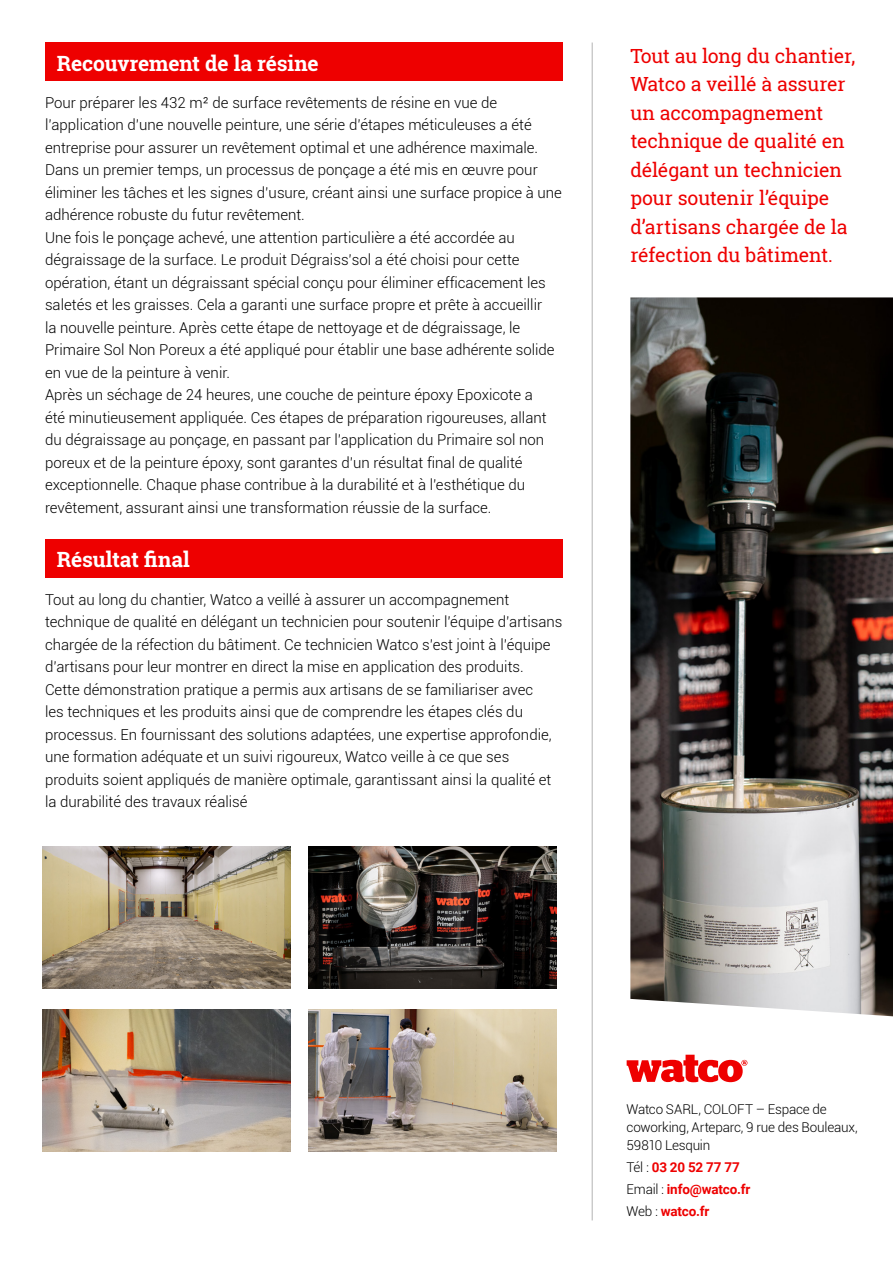
<style>
.page{position:relative;width:893px;height:1263px;background:#fff}
.page>*{position:absolute;margin:0;border:0;box-sizing:border-box;transform-origin:0 0}
.t1{font:700 21px "Roboto Slab";letter-spacing:-.01em;color:#fff}
.t2{font:19.5px/28.5px "Roboto Slab";letter-spacing:-.01em;color:#e00}
.t3{font:300 15px/22.5px "Roboto";color:#000}
.t4{font:300 13.5px/18px "Roboto";letter-spacing:-.015em;color:#000}
.t5{font:700 13.5px "Roboto";letter-spacing:-.01em;color:#e00}
.s1{font-weight:300;color:#000}
</style>
<div class="page">
<hr style="left:592px;top:43px;width:1px;height:1177px;background:#b3b3b3">
<svg style="left:627px;top:1055px;width:120px;height:27px"></svg>
<img style="left:630px;top:297px;width:263px;height:719px">
<div style="left:45px;top:43px;width:518px;height:38px;background:#e00"></div>
<div style="left:45px;top:539px;width:518px;height:39px;background:#e00"></div>
<img style="left:43px;top:846px;width:247px;height:143px">
<img style="left:308px;top:846px;width:248px;height:143px">
<img style="left:43px;top:1009px;width:247px;height:142px">
<img style="left:308px;top:1009px;width:248px;height:142px">
<p class="t1" style="left:57px;top:49px;width:263px">Recouvrement de la résine</p>
<p class="t3" style="left:45px;top:91px;width:518px">Pour préparer les 432 m² de surface revêtements de résine en vue de l’application d’une nouvelle peinture, une série d’étapes méticuleuses a été entreprise pour assurer un revêtement optimal et une adhérence maximale.<br>Dans un premier temps, un processus de ponçage a été mis en œuvre pour éliminer les tâches et les signes d’usure, créant ainsi une surface propice à une adhérence robuste du futur revêtement.<br>Une fois le ponçage achevé, une attention particulière a été accordée au dégraissage de la surface. Le produit Dégraiss’sol a été choisi pour cette opération, étant un dégraissant spécial conçu pour éliminer efficacement les saletés et les graisses. Cela a garanti une surface propre et prête à accueillir<br>la nouvelle peinture. Après cette étape de nettoyage et de dégraissage, le Primaire Sol Non Poreux a été appliqué pour établir une base adhérente solide en vue de la peinture à venir.<br>Après un séchage de 24 heures, une couche de peinture époxy Epoxicote a<br>été minutieusement appliquée. Ces étapes de préparation rigoureuses, allant du dégraissage au ponçage, en passant par l’application du Primaire sol non poreux et de la peinture époxy, sont garantes d’un résultat final de qualité exceptionnelle. Chaque phase contribue à la durabilité et à l’esthétique du revêtement, assurant ainsi une transformation réussie de la surface.</p>
<p class="t1" style="left:57px;top:545px;width:134px">Résultat final</p>
<p class="t3" style="left:45px;top:588px;width:519px">Tout au long du chantier, Watco a veillé à assurer un accompagnement technique de qualité en délégant un technicien pour soutenir l’équipe d’artisans chargée de la réfection du bâtiment. Ce technicien Watco s’est joint à l’équipe d’artisans pour leur montrer en direct la mise en application des produits.<br>Cette démonstration pratique a permis aux artisans de se familiariser avec<br>les techniques et les produits ainsi que de comprendre les étapes clés du processus. En fournissant des solutions adaptées, une expertise approfondie, une formation adéquate et un suivi rigoureux, Watco veille à ce que ses produits soient appliqués de manière optimale, garantissant ainsi la qualité et la durabilité des travaux réalisé</p>
<p class="t2" style="left:630px;top:41px;width:226px">Tout au long du chantier,<br>Watco a veillé à assurer un accompagnement technique de qualité en délégant un technicien pour soutenir l’équipe d’artisans chargée de la réfection du bâtiment.</p>
<p class="t4" style="left:627px;top:1099px;width:232px">Watco SARL, COLOFT – Espace de coworking, Arteparc, 9 rue des Bouleaux,<br>59810 Lesquin</p>
<p class="t5" style="left:627px;top:1158px;width:115px"><span class="s1">Tél :</span> 03 20 52 77 77</p>
<p class="t5" style="left:627px;top:1180px;width:125px"><span class="s1">Email :</span> info@watco.fr</p>
<p class="t5" style="left:627px;top:1202px;width:84px"><span class="s1">Web :</span> watco.fr</p>
</div>
